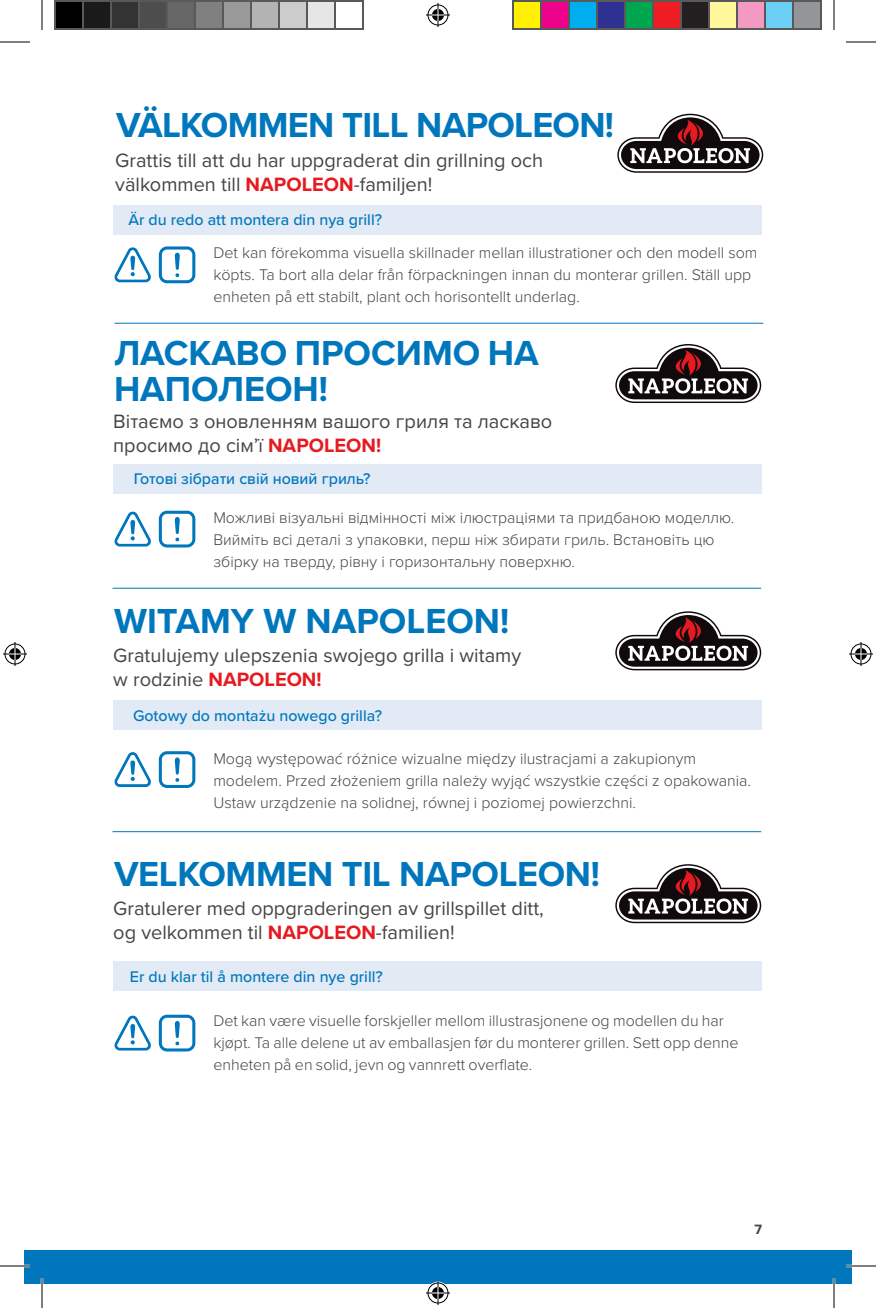
<style>
.page{position:relative;width:876px;height:1308px;background:#fff}
.page>*{position:absolute;margin:0;border:0;box-sizing:border-box;transform-origin:0 0}
.t1{font:700 36px/36px "Proxima Nova";letter-spacing:-.01em;color:#0077bd}
.t2{font:20px/24px "Proxima Nova";color:#474446}
.t3{font:300 16px/22px "Proxima Nova";color:#474446}
.t4{font:500 16px "Proxima Nova";color:#0077bd}
.t5{font:700 14px "Proxima Nova";color:#474446}
.s1{font-weight:700;color:#e51b21}
</style>
<div class="page">
<div style="left:24px;top:1250px;width:828px;height:34px;background:#0077bd"></div>
<hr style="left:115px;top:323px;width:648px;height:1px;background:#0077bd">
<div style="left:114px;top:205px;width:648px;height:29px;background:#e1eaf5"></div>
<svg style="left:617px;top:114px;width:146px;height:59px"></svg>
<svg style="left:159px;top:246px;width:36px;height:37px"></svg>
<svg style="left:115px;top:247px;width:36px;height:35px"></svg>
<hr style="left:113px;top:588px;width:648px;height:1px;background:#0077bd">
<div style="left:114px;top:465px;width:648px;height:29px;background:#e1eaf5"></div>
<svg style="left:615px;top:344px;width:146px;height:59px"></svg>
<svg style="left:159px;top:511px;width:36px;height:37px"></svg>
<svg style="left:115px;top:512px;width:36px;height:35px"></svg>
<hr style="left:113px;top:831px;width:648px;height:1px;background:#0077bd">
<div style="left:114px;top:700px;width:648px;height:30px;background:#e1eaf5"></div>
<svg style="left:615px;top:611px;width:146px;height:59px"></svg>
<svg style="left:159px;top:751px;width:36px;height:37px"></svg>
<svg style="left:115px;top:752px;width:36px;height:35px"></svg>
<div style="left:114px;top:962px;width:648px;height:29px;background:#e1eaf5"></div>
<svg style="left:615px;top:864px;width:146px;height:59px"></svg>
<svg style="left:159px;top:1015px;width:36px;height:37px"></svg>
<svg style="left:115px;top:1016px;width:36px;height:35px"></svg>
<hr style="left:0;top:1265px;width:30px;height:2px;background:#fff">
<hr style="left:846px;top:1265px;width:30px;height:2px;background:#fff">
<hr style="left:41px;top:1278px;width:2px;height:30px;background:#fff">
<hr style="left:833px;top:1278px;width:2px;height:30px;background:#fff">
<hr style="left:0;top:42px;width:30px;height:1px;background:#000">
<hr style="left:846px;top:42px;width:30px;height:1px;background:#000">
<hr style="left:0;top:1266px;width:30px;height:1px;background:#000">
<hr style="left:846px;top:1266px;width:30px;height:1px;background:#000">
<hr style="left:42px;top:0;width:1px;height:30px;background:#000">
<hr style="left:42px;top:1278px;width:1px;height:30px;background:#000">
<hr style="left:834px;top:0;width:1px;height:30px;background:#000">
<hr style="left:834px;top:1278px;width:1px;height:30px;background:#000">
<svg style="left:426px;top:3px;width:24px;height:24px"></svg>
<svg style="left:426px;top:1281px;width:24px;height:24px"></svg>
<svg style="left:3px;top:642px;width:24px;height:24px"></svg>
<svg style="left:849px;top:642px;width:24px;height:24px"></svg>
<div style="left:55px;top:1px;width:28px;height:28px;background:#000"></div>
<div style="left:54px;top:0;width:30px;height:30px;border:2px solid #595959"></div>
<div style="left:83px;top:1px;width:28px;height:28px;background:#1a1a1a"></div>
<div style="left:82px;top:0;width:30px;height:30px;border:2px solid #595959"></div>
<div style="left:111px;top:1px;width:28px;height:28px;background:#333"></div>
<div style="left:110px;top:0;width:30px;height:30px;border:2px solid #595959"></div>
<div style="left:139px;top:1px;width:28px;height:28px;background:#4d4d4d"></div>
<div style="left:138px;top:0;width:30px;height:30px;border:2px solid #595959"></div>
<div style="left:167px;top:1px;width:28px;height:28px;background:#666"></div>
<div style="left:166px;top:0;width:30px;height:30px;border:2px solid #595959"></div>
<div style="left:195px;top:1px;width:28px;height:28px;background:#808080"></div>
<div style="left:194px;top:0;width:30px;height:30px;border:2px solid #595959"></div>
<div style="left:223px;top:1px;width:28px;height:28px;background:#999"></div>
<div style="left:222px;top:0;width:30px;height:30px;border:2px solid #595959"></div>
<div style="left:251px;top:1px;width:28px;height:28px;background:#b3b3b3"></div>
<div style="left:250px;top:0;width:30px;height:30px;border:2px solid #595959"></div>
<div style="left:279px;top:1px;width:28px;height:28px;background:#ccc"></div>
<div style="left:278px;top:0;width:30px;height:30px;border:2px solid #595959"></div>
<div style="left:307px;top:1px;width:28px;height:28px;background:#e6e6e6"></div>
<div style="left:306px;top:0;width:30px;height:30px;border:2px solid #595959"></div>
<div style="left:334px;top:0;width:30px;height:30px;border:2px solid #595959"></div>
<div style="left:513px;top:1px;width:28px;height:28px;background:#fff101"></div>
<div style="left:512px;top:0;width:30px;height:30px;border:2px solid #595959"></div>
<div style="left:541px;top:1px;width:28px;height:28px;background:#ed028c"></div>
<div style="left:540px;top:0;width:30px;height:30px;border:2px solid #595959"></div>
<div style="left:569px;top:1px;width:28px;height:28px;background:#00aeef"></div>
<div style="left:568px;top:0;width:30px;height:30px;border:2px solid #595959"></div>
<div style="left:597px;top:1px;width:28px;height:28px;background:#2e3092"></div>
<div style="left:596px;top:0;width:30px;height:30px;border:2px solid #595959"></div>
<div style="left:625px;top:1px;width:28px;height:28px;background:#00a54f"></div>
<div style="left:624px;top:0;width:30px;height:30px;border:2px solid #595959"></div>
<div style="left:653px;top:1px;width:28px;height:28px;background:#ee1d23"></div>
<div style="left:652px;top:0;width:30px;height:30px;border:2px solid #595959"></div>
<div style="left:681px;top:1px;width:28px;height:28px;background:#231f20"></div>
<div style="left:680px;top:0;width:30px;height:30px;border:2px solid #595959"></div>
<div style="left:709px;top:1px;width:28px;height:28px;background:#fff79a"></div>
<div style="left:708px;top:0;width:30px;height:30px;border:2px solid #595959"></div>
<div style="left:737px;top:1px;width:28px;height:28px;background:#f499c2"></div>
<div style="left:736px;top:0;width:30px;height:30px;border:2px solid #595959"></div>
<div style="left:765px;top:1px;width:28px;height:28px;background:#6bcff6"></div>
<div style="left:764px;top:0;width:30px;height:30px;border:2px solid #595959"></div>
<div style="left:793px;top:1px;width:28px;height:28px;background:#939598"></div>
<div style="left:792px;top:0;width:30px;height:30px;border:2px solid #595959"></div>
<h1 class="t1" style="left:116px;top:107px;width:500px">VÄLKOMMEN TILL NAPOLEON!</h1>
<p class="t2" style="left:115px;top:147px;width:430px">Grattis till att du har uppgraderat din grillning och välkommen till <span class="s1">NAPOLEON</span>-familjen!</p>
<p class="t4" style="left:128px;top:208px;width:255px">Är du redo att montera din nya grill?</p>
<p class="t3" style="left:213px;top:241px;width:546px">Det kan förekomma visuella skillnader mellan illustrationer och den modell som köpts. Ta bort alla delar från förpackningen innan du monterar grillen. Ställ upp enheten på ett stabilt, plant och horisontellt underlag.</p>
<h1 class="t1" style="left:114px;top:334px;width:426px">ЛАСКАВО ПРОСИМО НА<br>НАПОЛЕОН!</h1>
<p class="t2" style="left:113px;top:408px;width:441px">Вітаємо з оновленням вашого гриля та ласкаво просимо до сім’ї <span class="s1">NAPOLEON!</span></p>
<p class="t4" style="left:134px;top:467px;width:238px">Готові зібрати свій новий гриль?</p>
<p class="t3" style="left:213px;top:506px;width:523px">Можливі візуальні відмінності між ілюстраціями та придбаною моделлю.<br>Вийміть всі деталі з упаковки, перш ніж збирати гриль. Встановіть цю збірку на тверду, рівну і горизонтальну поверхню.</p>
<h1 class="t1" style="left:114px;top:602px;width:397px">WITAMY W NAPOLEON!</h1>
<p class="t2" style="left:113px;top:643px;width:409px">Gratulujemy ulepszenia swojego grilla i witamy w rodzinie <span class="s1">NAPOLEON!</span></p>
<p class="t4" style="left:133px;top:704px;width:250px">Gotowy do montażu nowego grilla?</p>
<p class="t3" style="left:213px;top:746px;width:539px">Mogą występować różnice wizualne między ilustracjami a zakupionym modelem. Przed złożeniem grilla należy wyjąć wszystkie części z opakowania.<br>Ustaw urządzenie na solidnej, równej i poziomej powierzchni.</p>
<h1 class="t1" style="left:114px;top:855px;width:488px">VELKOMMEN TIL NAPOLEON!</h1>
<p class="t2" style="left:113px;top:896px;width:432px">Gratulerer med oppgraderingen av grillspillet ditt, og velkommen til <span class="s1">NAPOLEON</span>-familien!</p>
<p class="t4" style="left:130px;top:965px;width:255px">Er du klar til å montere din nye grill?</p>
<p class="t3" style="left:213px;top:1009px;width:527px">Det kan være visuelle forskjeller mellom illustrasjonene og modellen du har kjøpt. Ta alle delene ut av emballasjen før du monterer grillen. Sett opp denne enheten på en solid, jevn og vannrett overflate.</p>
<p class="t5" style="left:754px;top:1219px;width:9px">7</p>
</div>
